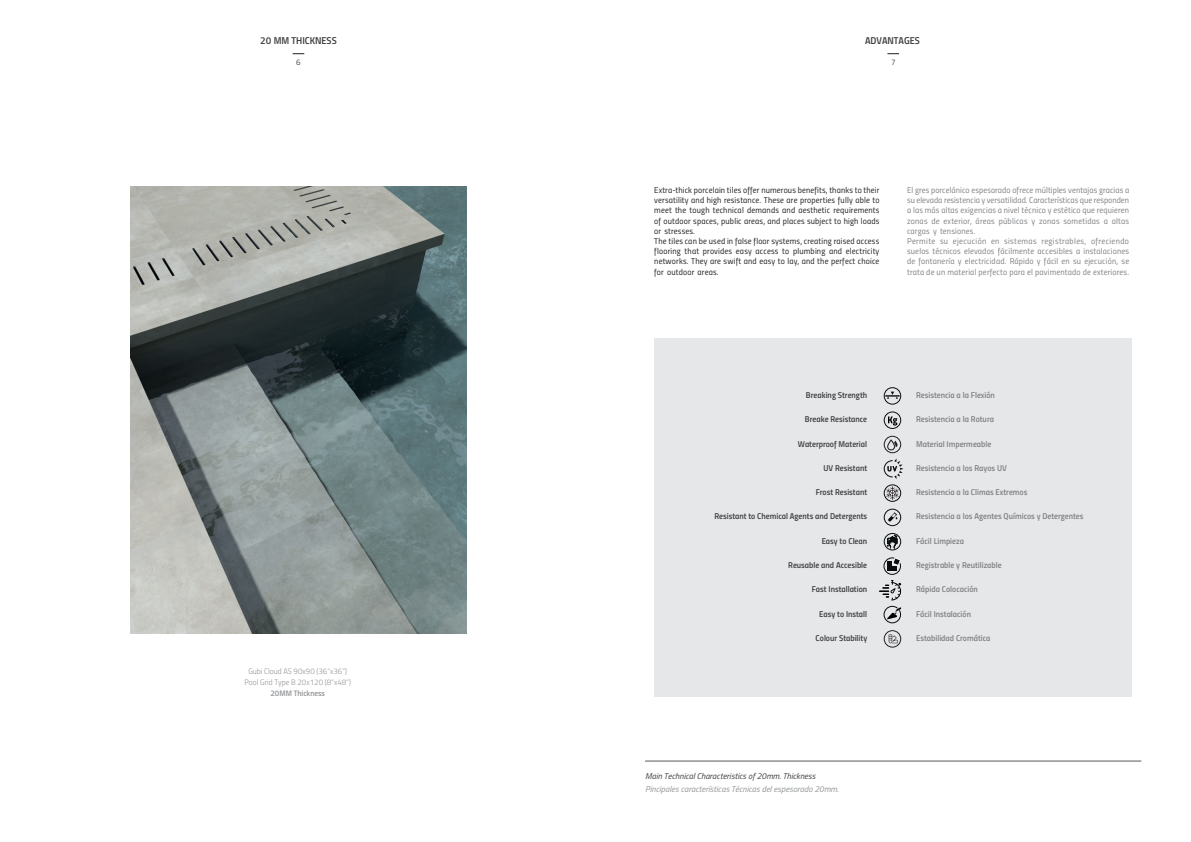
<style>
.page{position:relative;width:1191px;height:842px;background:#fff}
.page>*{position:absolute;margin:0;border:0;box-sizing:border-box;transform-origin:0 0}
.t1{font:10px "Titillium Semibold Upright";color:#3e3e3f}
.t2{font:8.5px/10.2px "Titillium Regular Upright";letter-spacing:.02em;color:#808285}
.t3{font:8.5px/10.2px "Titillium Regular Upright";letter-spacing:.02em;color:#231f20}
.t4{font:8.5px "Titillium Semibold Upright";color:#808285}
.t5{font:8.5px "Titillium Semibold Upright";color:#3e3e3f}
.t6{font:italic 8.5px "Titillium";color:#939598}
.t7{font:italic 8.5px "Titillium";color:#3e3e3f}
.t8{font:8px/11px "Titillium Light Upright";color:#939598;text-align:center}
.t9{font:8px "Titillium Semibold Upright";color:#939598}
.t10{font:8px "Titillium Light Upright";color:#231f20}
</style>
<div class="page">
<svg style="left:887px;top:54px;width:12px;height:1px"></svg>
<div style="left:654px;top:338px;width:478px;height:358px;background:#e6e7e9"></div>
<hr style="left:645px;top:761px;width:496px;height:1px;background:#57585a">
<svg style="left:887px;top:439px;width:10px;height:12px"></svg>
<div style="left:884px;top:436px;width:17px;height:17px;border:1px solid #231f20;border-radius:50%"></div>
<svg style="left:888px;top:634px;width:9px;height:9px"></svg>
<div style="left:884px;top:630px;width:17px;height:17px;border:1px solid #231f20;border-radius:50%"></div>
<svg style="left:883px;top:459px;width:20px;height:20px"></svg>
<div style="left:883px;top:557px;width:18px;height:18px;border:1px solid #0a0e0f;border-radius:50%"></div>
<svg style="left:887px;top:557px;width:14px;height:14px"></svg>
<div style="left:884px;top:387px;width:17px;height:17px;border:1px solid #0a0e0f;border-radius:50%"></div>
<svg style="left:885px;top:392px;width:14px;height:7px"></svg>
<div style="left:884px;top:412px;width:17px;height:17px;border:1px solid #0a0e0f;border-radius:50%"></div>
<svg style="left:888px;top:416px;width:9px;height:10px"></svg>
<svg style="left:879px;top:580px;width:22px;height:44px"></svg>
<div style="left:884px;top:484px;width:17px;height:18px;border:1px solid #0a0e0f;border-radius:50%"></div>
<svg style="left:886px;top:486px;width:12px;height:14px"></svg>
<div style="left:884px;top:509px;width:17px;height:17px;border:1px solid #0a0e0f;border-radius:50%"></div>
<svg style="left:888px;top:512px;width:9px;height:10px"></svg>
<svg style="left:887px;top:535px;width:10px;height:14px"></svg>
<div style="left:884px;top:533px;width:17px;height:17px;border:1px solid #0a0e0f;border-radius:50%"></div>
<img style="left:131px;top:187px;width:335px;height:446px">
<p class="t1" style="left:260px;top:32px;width:78px">20 MM THICKNESS</p>
<p class="t1" style="left:865px;top:32px;width:56px">ADVANTAGES</p>
<p class="t10" style="left:296px;top:56px;width:6px">6</p>
<p class="t10" style="left:891px;top:56px;width:6px">7</p>
<p class="t3" style="left:654px;top:184px;width:227px">Extra-thick porcelain tiles offer numerous benefits, thanks to their versatility and high resistance. These are properties fully able to meet the tough technical demands and aesthetic requirements of outdoor spaces, public areas, and places subject to high loads or stresses.<br>The tiles can be used in false floor systems, creating raised access flooring that provides easy access to plumbing and electricity networks. They are swift and easy to lay, and the perfect choice for outdoor areas.</p>
<p class="t2" style="left:907px;top:184px;width:224px">El gres porcelánico espesorado ofrece múltiples ventajas gracias a su elevada resistencia y versatilidad. Características que responden a las más altas exigencias a nivel técnico y estético que requieren zonas de exterior, áreas públicas y zonas sometidas a altas cargas y tensiones.<br>Permite su ejecución en sistemas registrables, ofreciendo suelos técnicos elevados fácilmente accesibles a instalaciones de fontanería y electricidad. Rápido y fácil en su ejecución, se trata de un material perfecto para el pavimentado de exteriores.</p>
<p class="t8" style="left:244px;top:665px;width:108px">Gubi Cloud AS 90x90 (36”x36”)<br>Pool Grid Type B 20x120 (8”x48”)</p>
<p class="t9" style="left:270px;top:687px;width:56px">20MM Thickness</p>
<p class="t5" style="left:806px;top:388px;width:63px">Breaking Strength</p>
<p class="t5" style="left:805px;top:413px;width:64px">Breake Resistance</p>
<p class="t5" style="left:798px;top:437px;width:71px">Waterproof Material</p>
<p class="t5" style="left:823px;top:461px;width:45px">UV Resistant</p>
<p class="t5" style="left:815px;top:486px;width:53px">Frost Resistant</p>
<p class="t5" style="left:714px;top:510px;width:154px">Resistant to Chemical Agents and Detergents</p>
<p class="t5" style="left:821px;top:534px;width:47px">Easy to Clean</p>
<p class="t5" style="left:788px;top:559px;width:80px">Reusable and Accesible</p>
<p class="t5" style="left:812px;top:583px;width:57px">Fast Installation</p>
<p class="t5" style="left:819px;top:607px;width:49px">Easy to Install</p>
<p class="t5" style="left:815px;top:631px;width:53px">Colour Stability</p>
<p class="t4" style="left:916px;top:388px;width:80px">Resistencia a la Flexión</p>
<p class="t4" style="left:916px;top:413px;width:79px">Resistencia a la Rotura</p>
<p class="t4" style="left:916px;top:437px;width:77px">Material Impermeable</p>
<p class="t4" style="left:916px;top:461px;width:92px">Resistencia a los Rayos UV</p>
<p class="t4" style="left:916px;top:486px;width:113px">Resistencia a la Climas Extremos</p>
<p class="t4" style="left:916px;top:510px;width:169px">Resistencia a los Agentes Químicos y Detergentes</p>
<p class="t4" style="left:916px;top:534px;width:49px">Fácil Limpieza</p>
<p class="t4" style="left:916px;top:559px;width:87px">Registrable y Reutilizable</p>
<p class="t4" style="left:916px;top:583px;width:63px">Rápida Colocación</p>
<p class="t4" style="left:916px;top:607px;width:56px">Fácil Instalación</p>
<p class="t4" style="left:916px;top:631px;width:76px">Estabilidad Cromática</p>
<p class="t7" style="left:645px;top:769px;width:172px">Main Technical Characteristics of 20mm. Thickness</p>
<p class="t6" style="left:645px;top:783px;width:195px">Pincipales características Técnicas del espesorado 20mm.</p>
</div>
